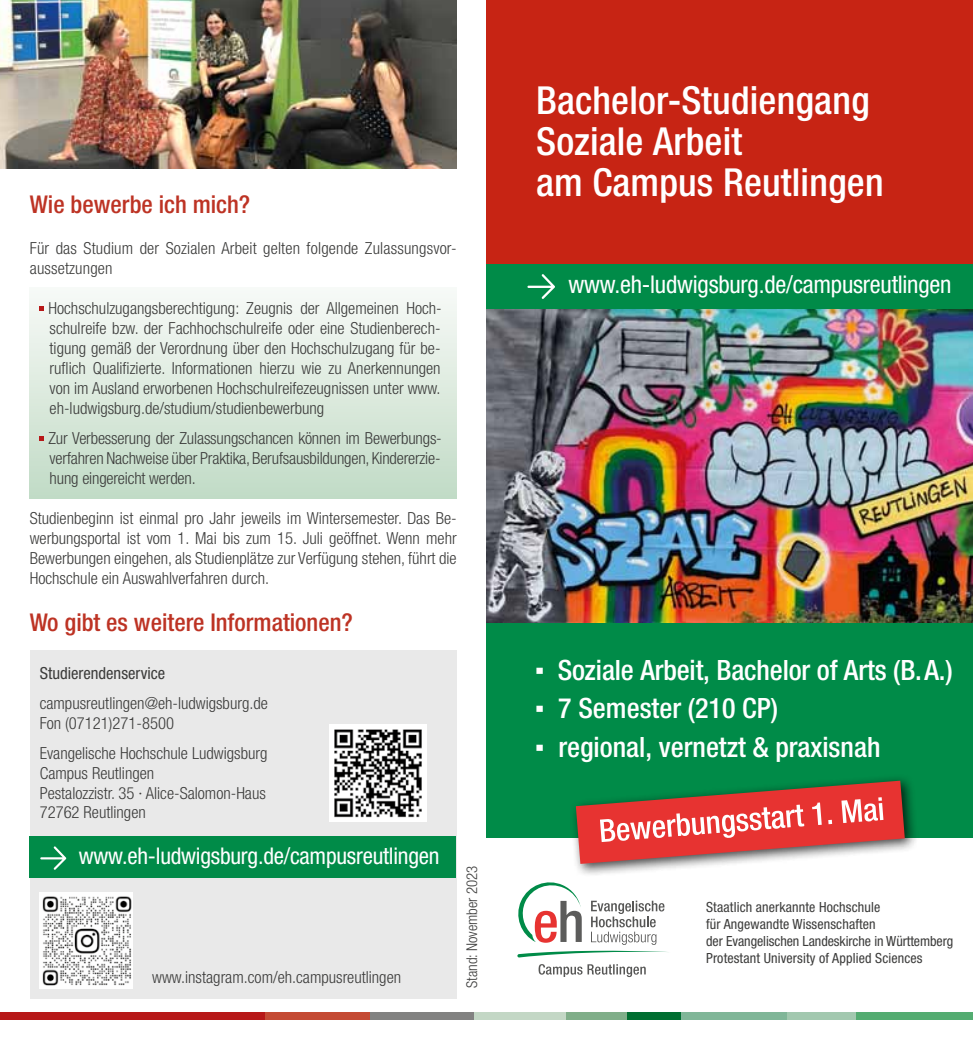
<style>
.page{position:relative;width:973px;height:1042px;background:#fff}
.page>*{position:absolute;margin:0;border:0;box-sizing:border-box;transform-origin:0 0}
.t1{font:500 condensed 38.68px/40.6px "Helvetica Neue LTW1 G";letter-spacing:.005em;color:#fff}
.t2{font:500 condensed 28px "Helvetica Neue LTW1 G";color:#fff}
.t3{font:500 condensed 24.5px "Helvetica Neue LTW1 G";color:#bd3324}
.t4{font:condensed 24.5px "Helvetica Neue LTW1 G";letter-spacing:-.01em;color:#fff}
.t5{font:condensed 23.1px "Helvetica Neue LTW1 G";letter-spacing:-.01em;color:#fff}
.t6{font:300 condensed 16.62px/19.9px "Helvetica Neue LT";color:#3c3c3b}
.t7{font:condensed 16.62px "Helvetica Neue LTW1 G";color:#3c3c3b}
.t8{font:300 condensed 14.88px "Helvetica Neue LT";color:#3c3c3b}
.t9{font:condensed 14px/17.2px "Helvetica Neue LTW1 G";letter-spacing:.01em;color:#3c3c3b}
.s1{font-family:"Times New Roman";font-weight:400;font-stretch:normal}
</style>
<div class="page">
<div style="left:30px;top:288px;width:426px;height:211px;background:linear-gradient(to bottom,#f8faf7,#c1dbc6)"></div>
<div style="left:30px;top:650px;width:426px;height:349px;background:#e9e9e9"></div>
<div style="left:786px;top:1012px;width:70px;height:7px;background:#a2c8af"></div>
<div style="left:621px;top:1012px;width:59px;height:7px;background:#006e31"></div>
<div style="left:565px;top:1012px;width:61px;height:7px;background:#80ae89"></div>
<div style="left:473px;top:1012px;width:93px;height:7px;background:#c3d7c5"></div>
<div style="left:369px;top:1012px;width:104px;height:7px;background:#828281"></div>
<div style="left:264px;top:1012px;width:105px;height:7px;background:#c44a34"></div>
<div style="left:0;top:1012px;width:264px;height:7px;background:#b71818"></div>
<div style="left:680px;top:1012px;width:106px;height:7px;background:#80b698"></div>
<div style="left:856px;top:1012px;width:116px;height:7px;background:#53ac71"></div>
<svg style="left:517px;top:882px;width:150px;height:75px"></svg>
<svg style="left:538px;top:964px;width:107px;height:13px"></svg>
<img style="left:486px;top:309px;width:486px;height:314px">
<div style="left:486px;top:0;width:486px;height:300px;background:#c72414"></div>
<div style="left:486px;top:264px;width:486px;height:45px;background:#008b48"></div>
<svg style="left:527px;top:274px;width:28px;height:25px"></svg>
<div style="left:486px;top:623px;width:486px;height:214px;background:#008b48"></div>
<div style="left:30px;top:836px;width:426px;height:42px;background:#008b48"></div>
<svg style="left:40px;top:846px;width:26px;height:24px"></svg>
<img style="left:0;top:0;width:456px;height:169px">
<svg style="left:40px;top:306px;width:4px;height:5px"></svg>
<svg style="left:40px;top:436px;width:4px;height:4px"></svg>
<img style="left:330px;top:725px;width:96px;height:96px">
<img style="left:40px;top:892px;width:93px;height:96px">
<div style="left:568px;top:774px;width:350px;height:103px;background:#000;opacity:.75"></div>
<svg style="left:575px;top:780px;width:329px;height:84px"></svg>
<h3 class="t3" style="left:30px;top:190px;width:222px">Wie bewerbe ich mich?</h3>
<p class="t6" style="left:30px;top:238px;width:428px">Für das Studium der Sozialen Arbeit gelten folgende Zulassungsvor&shy;aussetzungen</p>
<p class="t6" style="left:48px;top:298px;width:395px;text-align:justify">Hochschulzugangsberechtigung: Zeugnis der Allgemeinen Hoch&shy;schulreife bzw. der Fachhochschulreife oder eine Studienberech&shy;tigung gemäß der Verordnung über den Hochschulzugang für be&shy;ruflich Qualifizierte. Informationen hierzu wie zu Anerkennungen von im Ausland erworbenen Hochschulreifezeugnissen unter www. eh-ludwigsburg.de/studium/studienbewerbung</p>
<p class="t6" style="left:48px;top:428px;width:395px;text-align:justify">Zur Verbesserung der Zulassungschancen können im Bewerbungs&shy;verfahren Nachweise über Praktika, Berufsausbildungen, Kindererzie&shy;hung eingereicht werden.</p>
<p class="t6" style="left:30px;top:508px;width:428px;text-align:justify">Studienbeginn ist einmal pro Jahr jeweils im Wintersemester. Das Be&shy;werbungsportal ist vom 1. Mai bis zum 15. Juli geöffnet. Wenn mehr Bewerbungen eingehen, als Studienplätze zur Verfügung stehen, führt die Hochschule ein Auswahlverfahren durch.</p>
<h3 class="t3" style="left:30px;top:607px;width:324px">Wo gibt es weitere Informationen?</h3>
<p class="t7" style="left:40px;top:663px;width:127px">Studierendenservice</p>
<p class="t6" style="left:40px;top:693px;width:230px">campusreutlingen@eh-ludwigsburg.de<br>Fon (07121)271-8500</p>
<p class="t6" style="left:40px;top:742px;width:229px">Evangelische Hochschule Ludwigsburg<br>Campus Reutlingen<br>Pestalozzistr. 35 · Alice-Salomon-Haus<br>72762 Reutlingen</p>
<h3 class="t5" style="left:79px;top:842px;width:362px">www.eh-ludwigsburg.de/campusreutlingen</h3>
<p class="t6" style="left:152px;top:967px;width:250px">www.instagram.com/eh.campusreutlingen</p>
<p class="t8" style="left:463px;top:988px;width:124px;rotate:-90deg">Stand: November 2023</p>
<h1 class="t1" style="left:536px;top:80px;width:349px">Bachelor-Studiengang<br>Soziale Arbeit<br>am Campus Reutlingen</h1>
<h3 class="t4" style="left:568px;top:270px;width:384px">www.eh-ludwigsburg.de/campusreutlingen</h3>
<h2 class="t2" style="left:535px;top:653px;width:419px"><span class="s1">▪</span> Soziale Arbeit, Bachelor of Arts (B.A.)</h2>
<h2 class="t2" style="left:535px;top:691px;width:245px"><span class="s1">▪</span> 7 Semester (210 CP)</h2>
<h2 class="t2" style="left:535px;top:730px;width:347px"><span class="s1">▪</span> regional, vernetzt &amp; praxisnah</h2>
<p class="t9" style="left:706px;top:898px;width:248px">Staatlich anerkannte Hochschule<br>für Angewandte Wissenschaften<br>der Evangelischen Landeskirche in Württemberg Protestant University of Applied Sciences</p>
</div>
